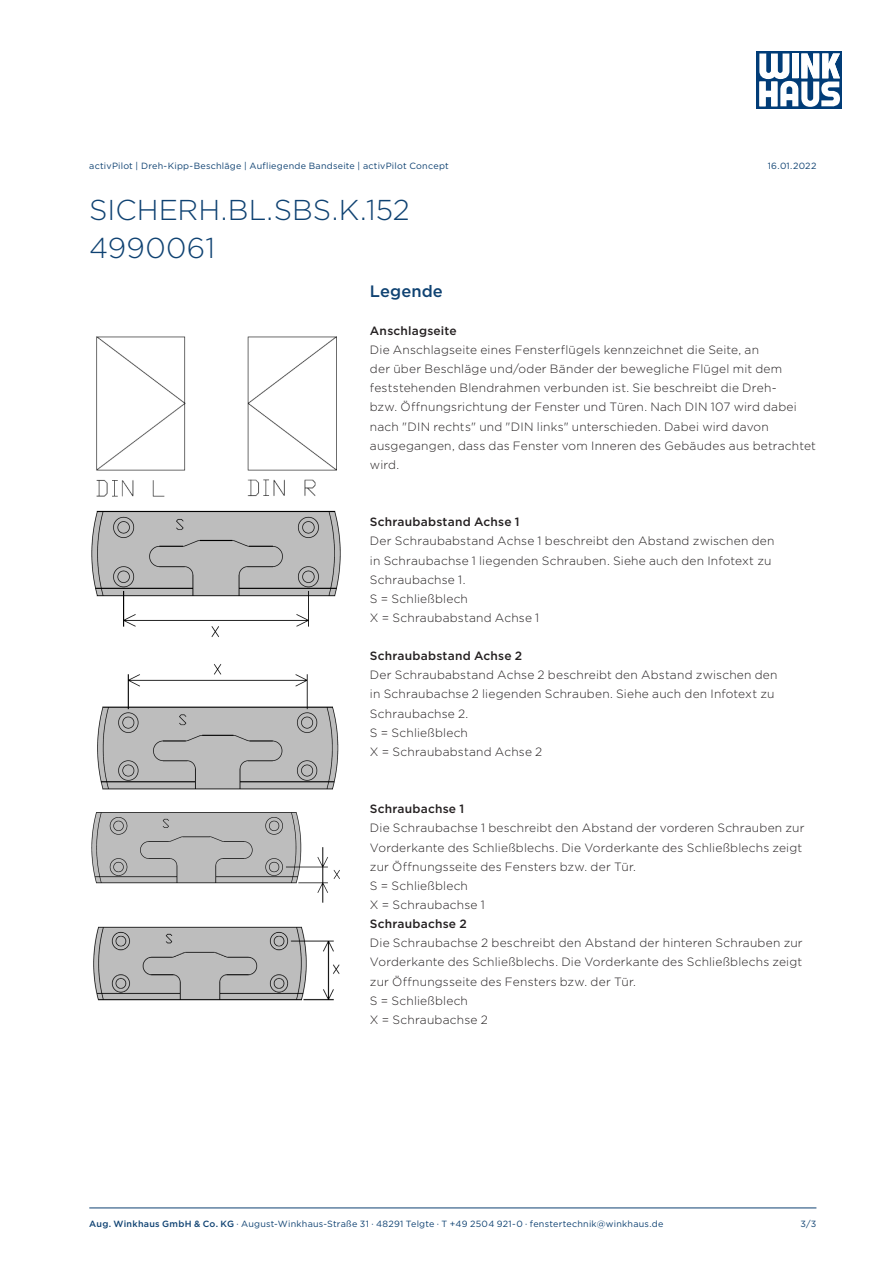
<style>
.page{position:relative;width:893px;height:1263px;background:#fff}
.page>*{position:absolute;margin:0;border:0;box-sizing:border-box;transform-origin:0 0}
.Headline{font:300 28.65px/38.2px "Gotham";letter-spacing:.005em;color:#0f4272}
.Subheader_L1{font:500 16.5px "Gotham";letter-spacing:.005em;color:#0f4272}
.Text{font:300 12px/19.2px "Gotham";letter-spacing:.015em;color:#231f20}
.Subheader_L2{font:500 12px "Gotham";letter-spacing:.02em;color:#231f20}
.Fußzeile{font:9px "Gotham";letter-spacing:.025em;color:#0f4272}
.Kopfzeile{font:9px "Gotham";letter-spacing:.025em;color:#0f4272}
.s1{font-weight:500}
</style>
<div class="page">
<div style="left:757px;top:51px;width:85px;height:58px;background:#013c77"></div>
<svg style="left:759px;top:53px;width:81px;height:54px"></svg>
<hr style="left:89px;top:1208px;width:727px;height:1px;background:#0f4272">
<img style="left:96px;top:336px;width:241px;height:161px">
<svg style="left:91px;top:510px;width:250px;height:127px;fill:#bdbdbd"></svg>
<img style="left:97px;top:664px;width:242px;height:126px">
<img style="left:91px;top:812px;width:249px;height:91px">
<img style="left:93px;top:926px;width:247px;height:75px">
<p class="Kopfzeile" style="left:89px;top:160px;width:361px">activPilot | Dreh-Kipp-Beschläge | Aufliegende Bandseite | activPilot Concept</p>
<p class="Kopfzeile" style="left:768px;top:160px;width:50px">16.01.2022</p>
<p class="Headline" style="left:89px;top:190px;width:322px">SICHERH.BL.SBS.K.152<br>4990061</p>
<p class="Subheader_L1" style="left:370px;top:280px;width:74px">Legende</p>
<p class="Subheader_L2" style="left:370px;top:323px;width:88px">Anschlagseite</p>
<p class="Text" style="left:370px;top:340px;width:447px">Die Anschlagseite eines Fensterflügels kennzeichnet die Seite, an<br>der über Beschläge und/oder Bänder der bewegliche Flügel mit dem feststehenden Blendrahmen verbunden ist. Sie beschreibt die Dreh-<br>bzw. Öffnungsrichtung der Fenster und Türen. Nach DIN 107 wird dabei nach "DIN rechts" und "DIN links" unterschieden. Dabei wird davon ausgegangen, dass das Fenster vom Inneren des Gebäudes aus betrachtet wird.</p>
<p class="Subheader_L2" style="left:370px;top:514px;width:151px">Schraubabstand Achse 1</p>
<p class="Text" style="left:370px;top:531px;width:406px">Der Schraubabstand Achse 1 beschreibt den Abstand zwischen den in Schraubachse 1 liegenden Schrauben. Siehe auch den Infotext zu<br>Schraubachse 1.</p>
<p class="Text" style="left:370px;top:589px;width:100px">S = Schließblech</p>
<p class="Text" style="left:370px;top:608px;width:171px">X = Schraubabstand Achse 1</p>
<p class="Subheader_L2" style="left:370px;top:648px;width:154px">Schraubabstand Achse 2</p>
<p class="Text" style="left:370px;top:665px;width:409px">Der Schraubabstand Achse 2 beschreibt den Abstand zwischen den in Schraubachse 2 liegenden Schrauben. Siehe auch den Infotext zu<br>Schraubachse 2.</p>
<p class="Text" style="left:370px;top:722px;width:100px">S = Schließblech</p>
<p class="Text" style="left:370px;top:742px;width:174px">X = Schraubabstand Achse 2</p>
<p class="Subheader_L2" style="left:370px;top:801px;width:96px">Schraubachse 1</p>
<p class="Text" style="left:370px;top:818px;width:436px">Die Schraubachse 1 beschreibt den Abstand der vorderen Schrauben zur<br>Vorderkante des Schließblechs. Die Vorderkante des Schließblechs zeigt zur Öffnungsseite des Fensters bzw. der Tür.</p>
<p class="Text" style="left:370px;top:876px;width:100px">S = Schließblech</p>
<p class="Text" style="left:370px;top:895px;width:116px">X = Schraubachse 1</p>
<p class="Subheader_L2" style="left:370px;top:916px;width:98px">Schraubachse 2</p>
<p class="Text" style="left:370px;top:933px;width:434px;text-align:justify">Die Schraubachse 2 beschreibt den Abstand der hinteren Schrauben zur Vorderkante des Schließblechs. Die Vorderkante des Schließblechs zeigt zur Öffnungsseite des Fensters bzw. der Tür.</p>
<p class="Text" style="left:370px;top:990px;width:100px">S = Schließblech</p>
<p class="Text" style="left:370px;top:1010px;width:119px">X = Schraubachse 2</p>
<p class="Fußzeile" style="left:89px;top:1218px;width:576px"><span class="s1">Aug. Winkhaus GmbH &amp; Co. KG</span> ∙ August-Winkhaus-Straße 31 ∙ 48291 Telgte ∙ T +49 2504 921-0 ∙ fenstertechnik@winkhaus.de</p>
<p class="Fußzeile" style="left:800px;top:1218px;width:18px">3/3</p>
</div>
